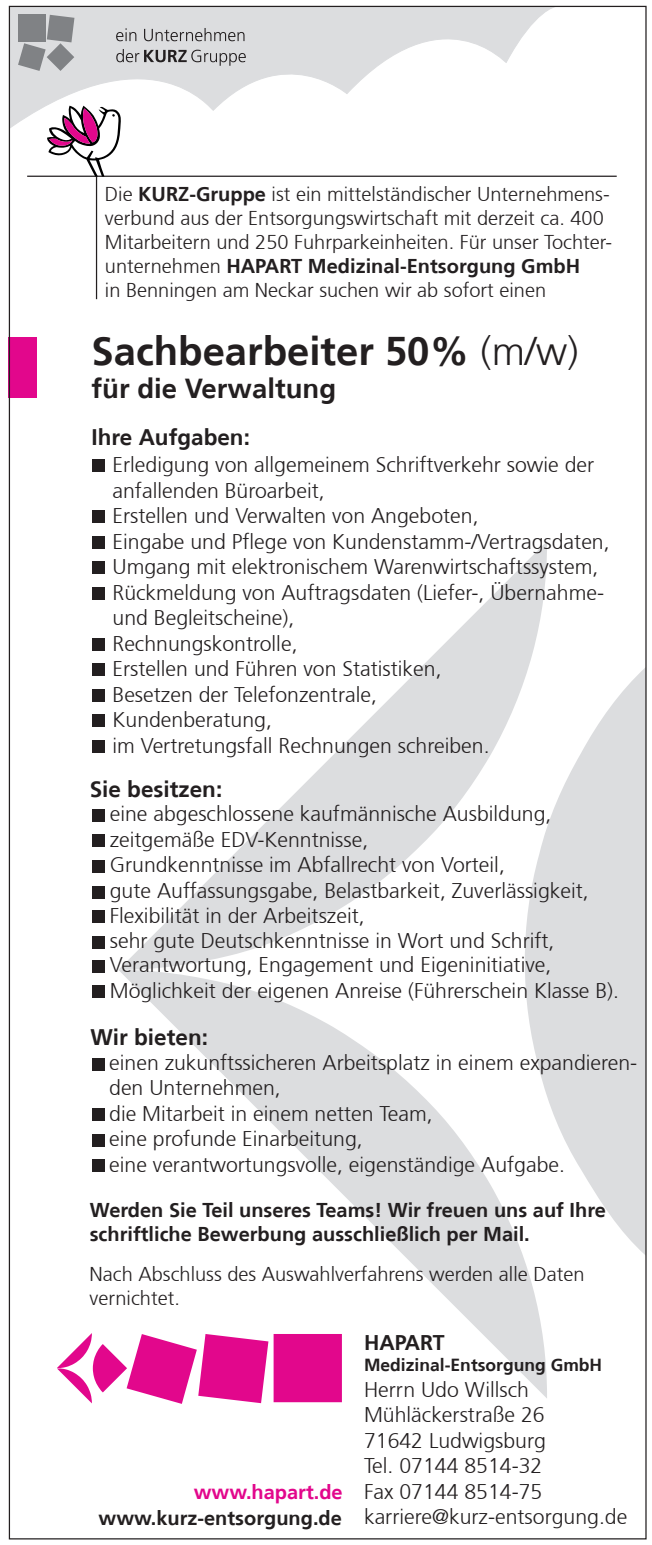
<style>
.page{position:relative;width:652px;height:1545px;background:#fff}
.page>*{position:absolute;margin:0;border:0;box-sizing:border-box;transform-origin:0 0}
.t1{font:700 40px "Frutiger 65";color:#231f20}
.t2{font:700 27.5px "Frutiger 65";color:#231f20}
.t3{font:700 22.5px "Frutiger 65";color:#231f20}
.t4{font:300 21.25px/25.5px "Frutiger 45";color:#231f20}
.t5{font:700 21.25px "Frutiger 65";color:#231f20}
.t6{font:300 20px/24px "Frutiger 45";color:#231f20}
.t7{font:700 20px/24px "Frutiger 65";color:#231f20}
.t8{font:700 20px "Frutiger 65";color:#e2078c}
.t9{font:700 17.5px "Frutiger 65";color:#231f20}
.s1{font-family:"Frutiger 65";font-weight:700}
.s2{font-family:"Frutiger 45";font-weight:300}
</style>
<div class="page">
<hr style="left:96px;top:176px;width:1px;height:123px;background:#231f20">
<hr style="left:27px;top:176px;width:590px;height:1px;background:#231f20">
<div style="left:9px;top:338px;width:28px;height:60px;background:#e2078c"></div>
<svg style="left:11px;top:8px;width:541px;height:120px"></svg>
<svg style="left:18px;top:15px;width:56px;height:56px;background:#999b9e"></svg>
<svg style="left:116px;top:28px;width:20px;height:13px"></svg>
<svg style="left:144px;top:28px;width:101px;height:13px"></svg>
<svg style="left:116px;top:49px;width:130px;height:17px;background:#b1b1b3"></svg>
<svg style="left:47px;top:106px;width:74px;height:71px"></svg>
<svg style="left:547px;top:668px;width:98px;height:587px;fill:#dcdddf"></svg>
<svg style="left:119px;top:541px;width:428px;height:857px"></svg>
<div style="left:92px;top:809px;width:13px;height:12px;background:#231f20"></div>
<div style="left:92px;top:886px;width:13px;height:13px;background:#231f20"></div>
<div style="left:92px;top:910px;width:13px;height:13px;background:#231f20"></div>
<div style="left:92px;top:936px;width:13px;height:12px;background:#231f20"></div>
<div style="left:92px;top:985px;width:13px;height:13px;background:#231f20"></div>
<div style="left:92px;top:460px;width:13px;height:12px;background:#231f20"></div>
<div style="left:92px;top:536px;width:13px;height:12px;background:#231f20"></div>
<div style="left:92px;top:587px;width:13px;height:13px;background:#231f20"></div>
<div style="left:92px;top:638px;width:13px;height:13px;background:#231f20"></div>
<div style="left:92px;top:689px;width:13px;height:13px;background:#231f20"></div>
<div style="left:92px;top:715px;width:13px;height:12px;background:#231f20"></div>
<div style="left:92px;top:860px;width:13px;height:13px;background:#231f20"></div>
<div style="left:92px;top:834px;width:13px;height:13px;background:#231f20"></div>
<div style="left:92px;top:1058px;width:13px;height:13px;background:#231f20"></div>
<div style="left:92px;top:1108px;width:13px;height:13px;background:#231f20"></div>
<div style="left:92px;top:1134px;width:13px;height:13px;background:#231f20"></div>
<div style="left:92px;top:1159px;width:13px;height:13px;background:#231f20"></div>
<div style="left:92px;top:960px;width:13px;height:12px;background:#231f20"></div>
<div style="left:92px;top:510px;width:13px;height:13px;background:#231f20"></div>
<div style="left:92px;top:562px;width:13px;height:12px;background:#231f20"></div>
<div style="left:92px;top:664px;width:13px;height:12px;background:#231f20"></div>
<div style="left:92px;top:740px;width:13px;height:13px;background:#231f20"></div>
<svg style="left:57px;top:1333px;width:285px;height:71px"></svg>
<p class="t6" style="left:105px;top:183px;width:509px">Die <span class="s1">KURZ-Gruppe</span> ist ein mittelständischer Unternehmens&shy;verbund aus der Entsorgungswirtschaft mit derzeit ca. 400<br>Mitarbeitern und 250 Fuhrparkeinheiten. Für unser Tochter-</p>
<p class="t7" style="left:105px;top:255px;width:477px"><span class="s2">unternehmen</span> HAPART Medizinal-Entsorgung GmbH</p>
<p class="t6" style="left:105px;top:279px;width:443px">in Benningen am Neckar suchen wir ab sofort einen</p>
<h1 class="t1" style="left:92px;top:328px;width:488px">Sachbearbeiter 50% <span class="s2">(m/w)</span></h1>
<p class="t2" style="left:92px;top:373px;width:246px">für die Verwaltung</p>
<p class="t3" style="left:92px;top:424px;width:160px">Ihre Aufgaben:</p>
<p class="t4" style="left:113px;top:452px;width:499px">Erledigung von allgemeinem Schriftverkehr sowie der anfallenden Büroarbeit,<br>Erstellen und Verwalten von Angeboten,<br>Eingabe und Pflege von Kundenstamm-/Vertragsdaten, Umgang mit elektronischem Warenwirtschaftssystem, Rückmeldung von Auftragsdaten (Liefer-, Übernahme&shy;und Begleitscheine),<br>Rechnungskontrolle,<br>Erstellen und Führen von Statistiken,<br>Besetzen der Telefonzentrale,<br>Kundenberatung,<br>im Vertretungsfall Rechnungen schreiben.</p>
<p class="t3" style="left:90px;top:776px;width:134px">Sie besitzen:</p>
<p class="t4" style="left:110px;top:801px;width:480px">eine abgeschlossene kaufmännische Ausbildung, zeitgemäße EDV-Kenntnisse,<br>Grundkenntnisse im Abfallrecht von Vorteil,<br>gute Auffassungsgabe, Belastbarkeit, Zuverlässigkeit, Flexibilität in der Arbeitszeit,</p>
<p class="t4" style="left:110px;top:929px;width:446px">sehr gute Deutschkenntnisse in Wort und Schrift,</p>
<p class="t4" style="left:110px;top:953px;width:443px">Verantwortung, Engagement und Eigeninitiative,</p>
<p class="t4" style="left:110px;top:978px;width:511px">Möglichkeit der eigenen Anreise (Führerschein Klasse B).</p>
<p class="t3" style="left:90px;top:1024px;width:119px">Wir bieten:</p>
<p class="t4" style="left:109px;top:1050px;width:530px">einen zukunftssicheren Arbeitsplatz in einem expandieren&shy;den Unternehmen,<br>die Mitarbeit in einem netten Team,<br>eine profunde Einarbeitung,<br>eine verantwortungsvolle, eigenständige Aufgabe.</p>
<p class="t7" style="left:90px;top:1198px;width:518px">Werden Sie Teil unseres Teams! Wir freuen uns auf Ihre schriftliche Bewerbung ausschließlich per Mail.</p>
<p class="t6" style="left:90px;top:1262px;width:496px">Nach Abschluss des Auswahlverfahrens werden alle Daten vernichtet.</p>
<p class="t8" style="left:194px;top:1480px;width:150px">www.hapart.de</p>
<p class="t7" style="left:99px;top:1506px;width:245px">www.kurz-entsorgung.de</p>
<p class="t5" style="left:364px;top:1330px;width:82px">HAPART</p>
<p class="t9" style="left:364px;top:1355px;width:240px">Medizinal-Entsorgung GmbH</p>
<p class="t4" style="left:364px;top:1377px;width:265px">Herrn Udo Willsch<br>Mühläckerstraße 26<br>71642 Ludwigsburg<br>Tel. 07144 8514-32<br>Fax 07144 8514-75 karriere@kurz-entsorgung.de</p>
</div>
